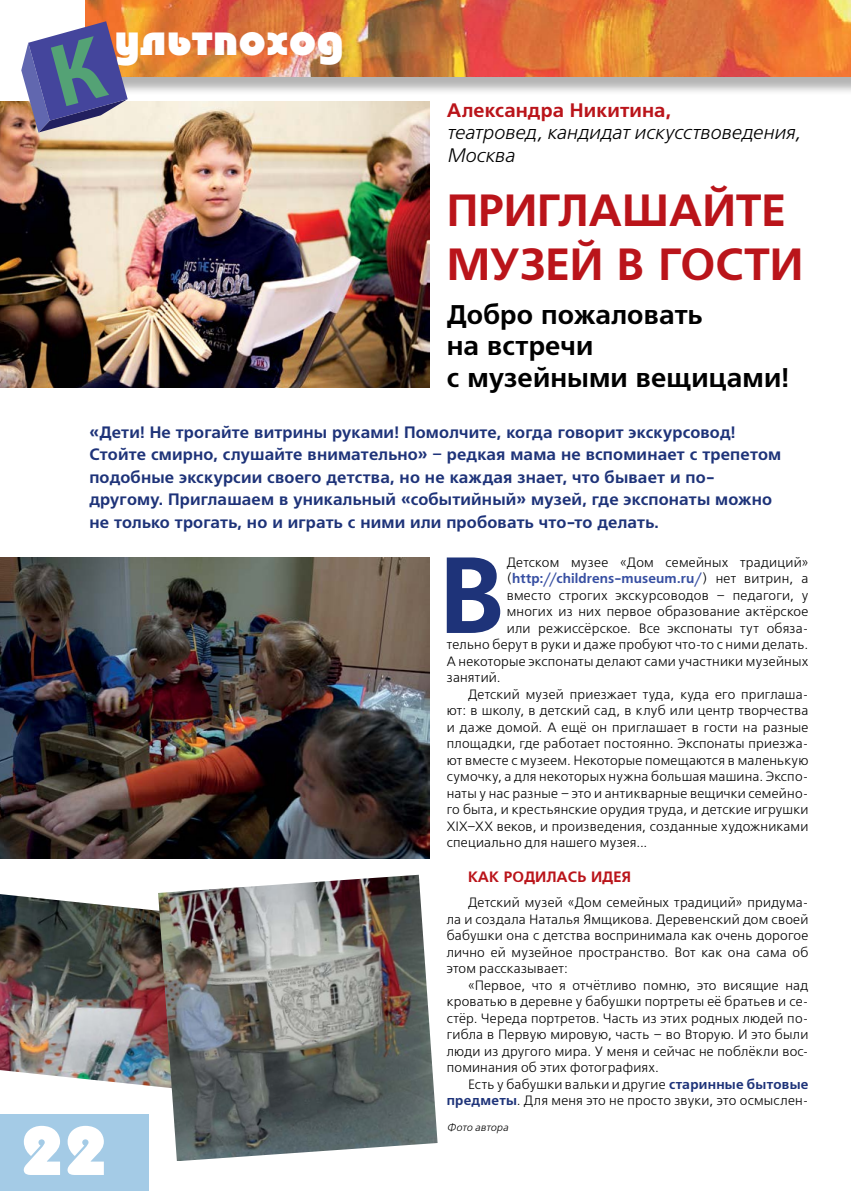
<style>
.page{position:relative;width:851px;height:1191px;background:#fff}
.page>*{position:absolute;margin:0;border:0;box-sizing:border-box;transform-origin:0 0}
.t1{font:700 107.85px "Free Set C";color:#1e3379}
.t2{font:800 69px "Bauhaus C";color:#fff}
.t3{font:700 45px/54px "Free Set C";letter-spacing:-.005em;color:#ba141a}
.t4{font:800 45px "Bauhaus C";letter-spacing:.01em;color:#fff}
.t5{font:700 27px/31.5px "Free Set C";letter-spacing:.005em;color:#000}
.t6{font:italic 19.5px/22.5px "Free Set C";letter-spacing:-.005em;color:#000}
.t7{font:700 19.5px "Free Set C";letter-spacing:.005em;color:#ba141a}
.t8{font:700 16.5px/22.5px "Free Set C";letter-spacing:.01em;color:#1e3379}
.t9{font:700 15px "Free Set C";color:#ba141a}
.t10{font:13.5px/16.5px "Free Set C";letter-spacing:.015em;color:#000;text-align:justify}
.t11{font:700 13.5px "Free Set C";letter-spacing:.01em;color:#374fa2}
.t12{font:italic 10.5px "Free Set C";letter-spacing:.015em;color:#000}
.s1{font-weight:400;color:#000}
.s2{font-weight:700;color:#1e3379}
</style>
<div class="page">
<div style="left:0;top:1114px;width:149px;height:77px;background:#a4cbe6"></div>
<img style="left:0;top:102px;width:429px;height:285px">
<div style="left:87px;top:0;width:763px;height:95px;background:#000;opacity:.3"></div>
<img style="left:85px;top:0;width:765px;height:77px">
<svg style="left:21px;top:21px;width:107px;height:111px;background:#7d7d9b"></svg>
<img style="left:0;top:557px;width:429px;height:301px">
<img style="left:0;top:894px;width:158px;height:193px">
<img style="left:158px;top:874px;width:279px;height:287px">
<h3 class="t4" style="left:115px;top:13px;width:230px">ультпоход</h3>
<h3 class="t7" style="left:446px;top:99px;width:226px">Александра Никитина,</h3>
<h3 class="t6" style="left:446px;top:122px;width:355px">театровед, кандидат искусствоведения,<br>Москва</h3>
<h3 class="t3" style="left:446px;top:184px;width:358px">ПРИГЛАШАЙТЕ<br>МУЗЕЙ В ГОСТИ</h3>
<h3 class="t5" style="left:446px;top:300px;width:344px">Добро пожаловать<br>на встречи<br>с музейными вещицами!</h3>
<p class="t8" style="left:89px;top:421px;width:693px">«Дети! Не трогайте витрины руками! Помолчите, когда говорит экскурсовод!<br>Стойте смирно, слушайте внимательно» – редкая мама не вспоминает с трепетом подобные экскурсии своего детства, но не каждая знает, что бывает и по&shy;другому. Приглашаем в уникальный «событийный» музей, где экспонаты можно не только трогать, но и играть с ними или пробовать что-то делать.</p>
<h2 class="t2" style="left:20px;top:1109px;width:90px">22</h2>
<h1 class="t1" style="left:439px;top:534px;width:69px">В</h1>
<p class="t10" style="left:506px;top:554px;width:303px">Детском музее «Дом семейных традиций»</p>
<p class="t11" style="left:506px;top:571px;width:303px"><span class="s1">(</span>http://childrens-museum.ru/<span class="s1">) нет витрин, а</span></p>
<p class="t10" style="left:506px;top:587px;width:303px">вместо строгих экскурсоводов – педагоги, у</p>
<p class="t10" style="left:506px;top:604px;width:303px">многих из них первое образование актёрское</p>
<p class="t10" style="left:506px;top:620px;width:303px">или режиссёрское. Все экспонаты тут обяза-</p>
<p class="t10" style="left:446px;top:637px;width:363px">тельно берут в руки и даже пробуют что-то с ними делать.</p>
<p class="t10" style="left:446px;top:653px;width:363px">А некоторые экспонаты делают сами участники музейных</p>
<p class="t10" style="left:446px;top:670px;width:55px">занятий.</p>
<p class="t10" style="left:468px;top:686px;width:342px">Детский музей приезжает туда, куда его приглаша-</p>
<p class="t10" style="left:446px;top:703px;width:363px">ют: в школу, в детский сад, в клуб или центр творчества</p>
<p class="t10" style="left:446px;top:719px;width:363px">и даже домой. А ещё он приглашает в гости на разные</p>
<p class="t10" style="left:446px;top:736px;width:363px">площадки, где работает постоянно. Экспонаты приезжа-</p>
<p class="t10" style="left:446px;top:752px;width:363px">ют вместе с музеем. Некоторые помещаются в маленькую</p>
<p class="t10" style="left:446px;top:769px;width:363px">сумочку, а для некоторых нужна большая машина. Экспо-</p>
<p class="t10" style="left:446px;top:785px;width:363px">наты у нас разные – это и антикварные вещички семейно-</p>
<p class="t10" style="left:446px;top:802px;width:363px">го быта, и крестьянские орудия труда, и детские игрушки</p>
<p class="t10" style="left:446px;top:818px;width:363px">XIX–XX веков, и произведения, созданные художниками</p>
<p class="t10" style="left:446px;top:835px;width:202px">специально для нашего музея...</p>
<p class="t9" style="left:468px;top:868px;width:164px">КАК РОДИЛАСЬ ИДЕЯ</p>
<p class="t10" style="left:446px;top:894px;width:363px;text-indent:21px">Детский музей «Дом семейных традиций» придума&shy;ла и создала Наталья Ямщикова. Деревенский дом своей бабушки она с детства воспринимала как очень дорогое лично ей музейное пространство. Вот как она сама об этом рассказывает:</p>
<p class="t10" style="left:446px;top:977px;width:363px;text-indent:21px">«Первое, что я отчётливо помню, это висящие над кроватью в деревне у бабушки портреты её братьев и се&shy;стёр. Череда портретов. Часть из этих родных людей по&shy;гибла в Первую мировую, часть – во Вторую. И это были люди из другого мира. У меня и сейчас не поблёкли вос&shy;поминания об этих фотографиях.</p>
<p class="t10" style="left:446px;top:1076px;width:363px;text-align:right">Есть у бабушки вальки и другие <span class="s2">старинные бытовые предметы</span>. Для меня это не просто звуки, это осмыслен-</p>
<p class="t12" style="left:446px;top:1121px;width:63px">Фото автора</p>
</div>
